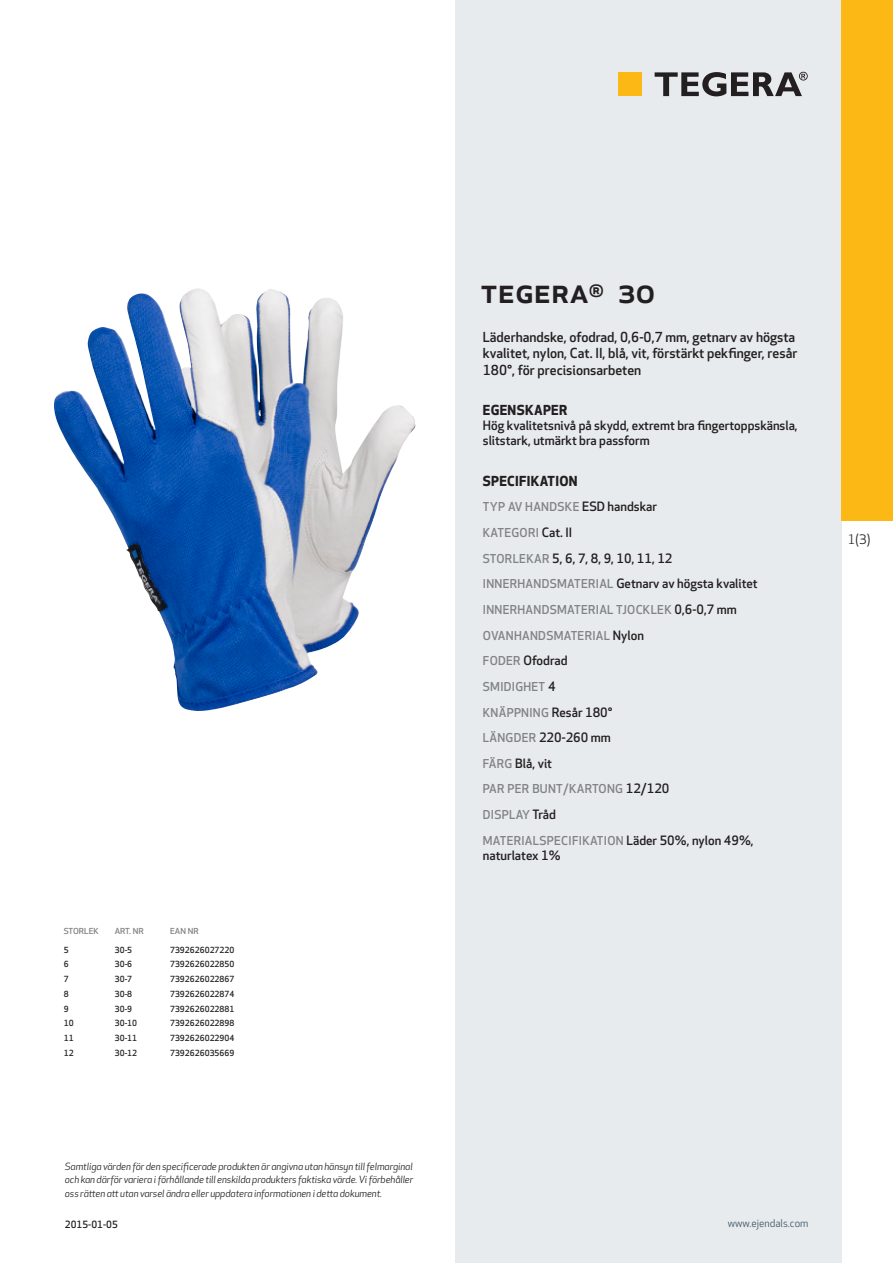
<style>
.page{position:relative;width:893px;height:1263px;background:#fff}
.page>*{position:absolute;margin:0;border:0;box-sizing:border-box;transform-origin:0 0}
.prodname{font:500 34.5px "Apex New";color:#231f20}
.Funktion_body{font:500 13.5px/16.5px "Apex New";color:#231f20}
.Funktion_body-2{font:700 13.5px "Apex New";letter-spacing:.025em;color:#231f20}
.t1{font:12.75px "Apex New";color:#231f20}
.Funktion_body-3{font:500 12.6px/15px "Apex New";color:#231f20}
.Funktion_body-4{font:500 12px "Apex New";letter-spacing:.025em;color:#808285}
.t2{font:10.5px "Apex New";color:#405968}
.t3{font:italic 9.75px/13.5px "Apex New";letter-spacing:-.01em;color:#231f20;text-align:justify}
.Sidfot_datum{font:500 9.75px "Apex New";color:#231f20}
.ArticleTable_body{font:500 8.25px "Apex New";color:#231f20}
.ArticeTable_header{font:500 8.1px "Apex New";color:#808285;scale:1.06 1}
.s1{font-size:12.6px;color:#231f20}
.s2{font-size:12px;color:#808285}
</style>
<div class="page">
<div style="left:455px;top:0;width:387px;height:1263px;background:#e8ebee"></div>
<div style="left:842px;top:0;width:51px;height:520px;background:#fcb814"></div>
<img style="left:54px;top:290px;width:362px;height:421px">
<div style="left:618px;top:72px;width:24px;height:24px;background:#fcb814"></div>
<svg style="left:655px;top:72px;width:153px;height:24px"></svg>
<p class="ArticeTable_header" style="left:64px;top:925px;width:35px">STORLEK</p>
<p class="ArticeTable_header" style="left:115px;top:925px;width:29px">ART. NR</p>
<p class="ArticeTable_header" style="left:170px;top:925px;width:28px">EAN NR</p>
<p class="ArticleTable_body" style="left:64px;top:944px;width:6px">5</p>
<p class="ArticleTable_body" style="left:115px;top:944px;width:19px">30-5</p>
<p class="ArticleTable_body" style="left:170px;top:944px;width:66px">7392626027220</p>
<p class="ArticleTable_body" style="left:64px;top:959px;width:6px">6</p>
<p class="ArticleTable_body" style="left:115px;top:959px;width:19px">30-6</p>
<p class="ArticleTable_body" style="left:170px;top:959px;width:66px">7392626022850</p>
<p class="ArticleTable_body" style="left:64px;top:973px;width:6px">7</p>
<p class="ArticleTable_body" style="left:115px;top:973px;width:19px">30-7</p>
<p class="ArticleTable_body" style="left:170px;top:973px;width:66px">7392626022867</p>
<p class="ArticleTable_body" style="left:64px;top:988px;width:6px">8</p>
<p class="ArticleTable_body" style="left:115px;top:988px;width:19px">30-8</p>
<p class="ArticleTable_body" style="left:170px;top:988px;width:66px">7392626022874</p>
<p class="ArticleTable_body" style="left:64px;top:1003px;width:6px">9</p>
<p class="ArticleTable_body" style="left:115px;top:1003px;width:19px">30-9</p>
<p class="ArticleTable_body" style="left:170px;top:1003px;width:66px">7392626022881</p>
<p class="ArticleTable_body" style="left:64px;top:1018px;width:11px">10</p>
<p class="ArticleTable_body" style="left:115px;top:1018px;width:24px">30-10</p>
<p class="ArticleTable_body" style="left:170px;top:1018px;width:66px">7392626022898</p>
<p class="ArticleTable_body" style="left:64px;top:1032px;width:11px">11</p>
<p class="ArticleTable_body" style="left:115px;top:1032px;width:24px">30-11</p>
<p class="ArticleTable_body" style="left:170px;top:1032px;width:66px">7392626022904</p>
<p class="ArticleTable_body" style="left:64px;top:1047px;width:11px">12</p>
<p class="ArticleTable_body" style="left:115px;top:1047px;width:24px">30-12</p>
<p class="ArticleTable_body" style="left:170px;top:1047px;width:66px">7392626035669</p>
<p class="t3" style="left:65px;top:1159px;width:350px">Samtliga värden för den specificerade produkten är angivna utan hänsyn till felmarginal och kan därför variera i förhållande till enskilda produkters faktiska värde. Vi förbehåller oss rätten att utan varsel ändra eller uppdatera informationen i detta dokument.</p>
<p class="Sidfot_datum" style="left:65px;top:1218px;width:54px">2015-01-05</p>
<p class="prodname" style="left:480px;top:267px;width:177px">TEGERA<sup>®</sup> 30</p>
<p class="Funktion_body" style="left:483px;top:328px;width:316px">Läderhandske, ofodrad, 0,6-0,7 mm, getnarv av högsta kvalitet, nylon, Cat. II, blå, vit, förstärkt pekfinger, resår<br>180°, för precisionsarbeten</p>
<p class="Funktion_body-2" style="left:483px;top:400px;width:86px">EGENSKAPER</p>
<p class="Funktion_body-3" style="left:483px;top:418px;width:316px">Hög kvalitetsnivå på skydd, extremt bra fingertoppskänsla, slitstark, utmärkt bra passform</p>
<p class="Funktion_body-2" style="left:483px;top:471px;width:96px">SPECIFIKATION</p>
<p class="Funktion_body-4" style="left:483px;top:499px;width:176px">TYP AV HANDSKE <span class="s1">ESD handskar</span></p>
<p class="Funktion_body-4" style="left:483px;top:525px;width:91px">KATEGORI <span class="s1">Cat. II</span></p>
<p class="Funktion_body-3" style="left:483px;top:550px;width:191px"><span class="s2">STORLEKAR</span> 5, 6, 7, 8, 9, 10, 11, 12</p>
<p class="Funktion_body-3" style="left:483px;top:576px;width:276px"><span class="s2">INNERHANDSMATERIAL</span> Getnarv av högsta kvalitet</p>
<p class="Funktion_body-4" style="left:483px;top:602px;width:256px">INNERHANDSMATERIAL TJOCKLEK <span class="s1">0,6-0,7 mm</span></p>
<p class="Funktion_body-4" style="left:483px;top:627px;width:163px">OVANHANDSMATERIAL <span class="s1">Nylon</span></p>
<p class="Funktion_body-3" style="left:483px;top:653px;width:86px"><span class="s2">FODER</span> Ofodrad</p>
<p class="Funktion_body-4" style="left:483px;top:678px;width:74px">SMIDIGHET <span class="s1">4</span></p>
<p class="Funktion_body-4" style="left:483px;top:704px;width:131px">KNÄPPNING <span class="s1">Resår 180°</span></p>
<p class="Funktion_body-3" style="left:483px;top:730px;width:130px"><span class="s2">LÄNGDER</span> 220-260 mm</p>
<p class="Funktion_body-3" style="left:483px;top:755px;width:71px"><span class="s2">FÄRG</span> Blå, vit</p>
<p class="Funktion_body-4" style="left:483px;top:781px;width:188px">PAR PER BUNT/KARTONG <span class="s1">12/120</span></p>
<p class="Funktion_body-4" style="left:483px;top:807px;width:75px">DISPLAY <span class="s1">Tråd</span></p>
<p class="Funktion_body-4" style="left:483px;top:832px;width:272px">MATERIALSPECIFIKATION <span class="s1">Läder 50%, nylon 49%,</span></p>
<p class="Funktion_body-3" style="left:483px;top:847px;width:79px">naturlatex 1%</p>
<p class="t1" style="left:848px;top:531px;width:24px">1(3)</p>
<p class="t2" style="left:728px;top:1217px;width:82px">www.ejendals.com</p>
</div>
